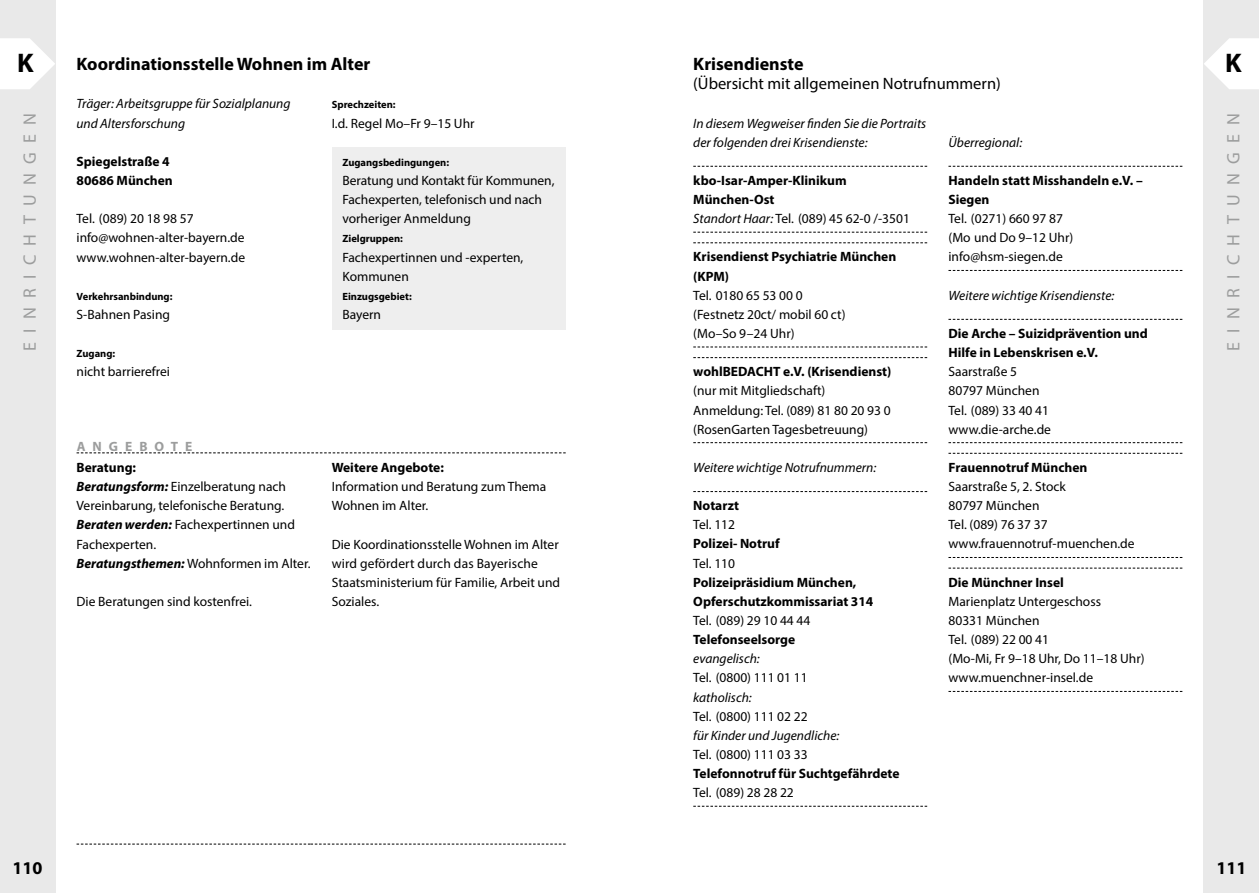
<style>
.page{position:relative;width:1259px;height:893px;background:#fff}
.page>*{position:absolute;margin:0;border:0;box-sizing:border-box;transform-origin:0 0}
.t1{font:700 27px "Myriad Pro";color:#000}
.t2{font:700 18px "Myriad Pro";color:#000}
.t3{font:18px "Myriad Pro";letter-spacing:.52em;color:#9c9d9d}
.t4{font:16.5px "Myriad Pro";color:#000}
.t5{font:13.5px/19.2px "Myriad Pro";color:#000}
.t6{font:700 13.5px/19.2px "Myriad Pro";color:#000}
.t7{font:italic 13.5px/19.2px "Myriad Pro";color:#000}
.t8{font:700 13.5px "Myriad Pro";letter-spacing:.52em;color:#9c9d9d}
.t9{font:700 10.5px "Myriad Pro";color:#000}
.s1{font-weight:700}
.s2{font-weight:700;font-style:italic}
.s3{font-weight:400;font-style:italic}
.s4{font-weight:400}
</style>
<div class="page">
<div style="left:1203px;top:0;width:56px;height:893px;background:#e9e9e9"></div>
<svg style="left:1204px;top:38px;width:55px;height:51px"></svg>
<div style="left:0;top:0;width:55px;height:893px;background:#e9e9e9"></div>
<svg style="left:0;top:38px;width:55px;height:51px"></svg>
<div style="left:332px;top:147px;width:234px;height:183px;background:#eee"></div>
<svg style="left:77px;top:452px;width:489px;height:1px"></svg>
<svg style="left:77px;top:844px;width:489px;height:1px"></svg>
<svg style="left:693px;top:166px;width:234px;height:1px"></svg>
<svg style="left:693px;top:232px;width:234px;height:1px"></svg>
<svg style="left:693px;top:242px;width:234px;height:1px"></svg>
<svg style="left:693px;top:347px;width:234px;height:1px"></svg>
<svg style="left:693px;top:357px;width:234px;height:1px"></svg>
<svg style="left:693px;top:442px;width:234px;height:1px"></svg>
<svg style="left:693px;top:491px;width:234px;height:1px"></svg>
<svg style="left:693px;top:806px;width:234px;height:1px"></svg>
<svg style="left:948px;top:166px;width:234px;height:1px"></svg>
<svg style="left:948px;top:270px;width:234px;height:1px"></svg>
<svg style="left:948px;top:319px;width:234px;height:1px"></svg>
<svg style="left:948px;top:442px;width:234px;height:1px"></svg>
<svg style="left:948px;top:453px;width:234px;height:1px"></svg>
<svg style="left:948px;top:557px;width:234px;height:1px"></svg>
<svg style="left:948px;top:568px;width:234px;height:1px"></svg>
<svg style="left:948px;top:691px;width:234px;height:1px"></svg>
<h1 class="t1" style="left:17px;top:45px;width:18px">K</h1>
<h2 class="t3" style="left:19px;top:351px;width:240px;rotate:-90deg">EINRICHTUNGEN</h2>
<h2 class="t2" style="left:77px;top:52px;width:295px">Koordinationsstelle Wohnen im Alter</h2>
<p class="t7" style="left:77px;top:94px;width:215px">Träger: Arbeitsgruppe für Sozialplanung und Altersforschung</p>
<p class="t6" style="left:77px;top:151px;width:98px">Spiegelstraße 4<br>80686 München</p>
<p class="t5" style="left:77px;top:209px;width:170px">Tel. (089) 20 18 98 57 info@wohnen-alter-bayern.de www.wohnen-alter-bayern.de</p>
<p class="t9" style="left:77px;top:289px;width:97px">Verkehrsanbindung:</p>
<p class="t5" style="left:77px;top:305px;width:95px">S-Bahnen Pasing</p>
<p class="t9" style="left:77px;top:347px;width:40px">Zugang:</p>
<p class="t5" style="left:77px;top:362px;width:95px">nicht barrierefrei</p>
<p class="t9" style="left:332px;top:98px;width:65px">Sprechzeiten:</p>
<p class="t5" style="left:332px;top:113px;width:144px">I.d. Regel Mo–Fr 9–15 Uhr</p>
<p class="t9" style="left:342px;top:155px;width:108px">Zugangsbedingungen:</p>
<p class="t5" style="left:342px;top:171px;width:214px">Beratung und Kontakt für Kommunen,<br>Fachexperten, telefonisch und nach vorheriger Anmeldung</p>
<p class="t9" style="left:342px;top:232px;width:62px">Zielgruppen:</p>
<p class="t5" style="left:342px;top:247px;width:182px">Fachexpertinnen und -experten,<br>Kommunen</p>
<p class="t9" style="left:342px;top:289px;width:71px">Einzugsgebiet:</p>
<p class="t5" style="left:342px;top:305px;width:40px">Bayern</p>
<p class="t8" style="left:77px;top:438px;width:117px">ANGEBOTE</p>
<p class="t5" style="left:77px;top:458px;width:235px"><span class="s1">Beratung:<br></span><span class="s2">Beratungsform:</span> Einzelberatung nach<br>Vereinbarung, telefonische Beratung.<br><span class="s2">Beraten werden:</span> Fachexpertinnen und<br>Fachexperten.<br><span class="s2">Beratungsthemen:</span> Wohnformen im Alter.</p>
<p class="t5" style="left:77px;top:592px;width:177px">Die Beratungen sind kostenfrei.</p>
<p class="t6" style="left:332px;top:457px;width:114px">Weitere Angebote:</p>
<p class="t5" style="left:332px;top:477px;width:216px">Information und Beratung zum Thema<br>Wohnen im Alter.</p>
<p class="t5" style="left:332px;top:534px;width:230px">Die Koordinationsstelle Wohnen im Alter wird gefördert durch das Bayerische Staatsministerium für Familie, Arbeit und Soziales.</p>
<h2 class="t2" style="left:693px;top:52px;width:112px">Krisendienste</h2>
<p class="t4" style="left:693px;top:74px;width:309px">(Übersicht mit allgemeinen Notrufnummern)</p>
<p class="t7" style="left:693px;top:113px;width:234px">In diesem Wegweiser finden Sie die Portraits der folgenden drei Krisendienste:</p>
<p class="t6" style="left:693px;top:170px;width:218px">kbo-Isar-Amper-Klinikum<br>München-Ost<br><span class="s3">Standort Haar:</span> <span class="s4">Tel. (089) 45 62-0 /-3501</span></p>
<p class="t6" style="left:693px;top:247px;width:204px">Krisendienst Psychiatrie München (KPM)</p>
<p class="t5" style="left:693px;top:285px;width:154px">Tel. 0180 65 53 00 0 (Festnetz 20ct/ mobil 60 ct) (Mo–So 9–24 Uhr)</p>
<p class="t6" style="left:693px;top:362px;width:200px">wohlBEDACHT e.V. (Krisendienst)</p>
<p class="t5" style="left:693px;top:381px;width:199px">(nur mit Mitgliedschaft)<br>Anmeldung: Tel. (089) 81 80 20 93 0 (RosenGarten Tagesbetreuung)</p>
<p class="t7" style="left:693px;top:458px;width:184px">Weitere wichtige Notrufnummern:</p>
<p class="t6" style="left:693px;top:496px;width:47px">Notarzt</p>
<p class="t5" style="left:693px;top:515px;width:43px">Tel. 112</p>
<p class="t6" style="left:693px;top:534px;width:88px">Polizei- Notruf</p>
<p class="t5" style="left:693px;top:553px;width:43px">Tel. 110</p>
<p class="t6" style="left:693px;top:572px;width:182px">Polizeipräsidium München,<br>Opferschutzkommissariat 314</p>
<p class="t5" style="left:693px;top:611px;width:119px">Tel. (089) 29 10 44 44</p>
<p class="t6" style="left:693px;top:629px;width:103px">Telefonseelsorge</p>
<p class="t7" style="left:693px;top:649px;width:68px">evangelisch:</p>
<p class="t5" style="left:693px;top:668px;width:116px">Tel. (0800) 111 01 11</p>
<p class="t7" style="left:693px;top:687px;width:60px">katholisch:</p>
<p class="t5" style="left:693px;top:706px;width:116px">Tel. (0800) 111 02 22</p>
<p class="t7" style="left:693px;top:725px;width:148px">für Kinder und Jugendliche:</p>
<p class="t5" style="left:693px;top:745px;width:116px">Tel. (0800) 111 03 33</p>
<p class="t6" style="left:693px;top:763px;width:208px">Telefonnotruf für Suchtgefährdete</p>
<p class="t5" style="left:693px;top:783px;width:102px">Tel. (089) 28 28 22</p>
<p class="t7" style="left:948px;top:132px;width:75px">Überregional:</p>
<p class="t6" style="left:948px;top:170px;width:196px">Handeln statt Misshandeln e.V. –<br>Siegen</p>
<p class="t5" style="left:948px;top:209px;width:126px">Tel. (0271) 660 97 87 (Mo und Do 9–12 Uhr) info@hsm-siegen.de</p>
<p class="t7" style="left:948px;top:285px;width:167px">Weitere wichtige Krisendienste:</p>
<p class="t6" style="left:948px;top:323px;width:201px">Die Arche – Suizidprävention und<br>Hilfe in Lebenskrisen e.V.</p>
<p class="t5" style="left:948px;top:362px;width:104px">Saarstraße 5<br>80797 München<br>Tel. (089) 33 40 41 www.die-arche.de</p>
<p class="t6" style="left:948px;top:457px;width:140px">Frauennotruf München</p>
<p class="t5" style="left:948px;top:477px;width:188px">Saarstraße 5, 2. Stock<br>80797 München<br>Tel. (089) 76 37 37 www.frauennotruf-muenchen.de</p>
<p class="t6" style="left:948px;top:572px;width:117px">Die Münchner Insel</p>
<p class="t5" style="left:948px;top:592px;width:198px">Marienplatz Untergeschoss<br>80331 München<br>Tel. (089) 22 00 41<br>(Mo-Mi, Fr 9–18 Uhr, Do 11–18 Uhr) www.muenchner-insel.de</p>
<h1 class="t1" style="left:1225px;top:45px;width:18px">K</h1>
<h2 class="t3" style="left:1222px;top:351px;width:240px;rotate:-90deg">EINRICHTUNGEN</h2>
<h2 class="t2" style="left:13px;top:856px;width:31px">110</h2>
<h2 class="t2" style="left:1216px;top:856px;width:31px">111</h2>
</div>
